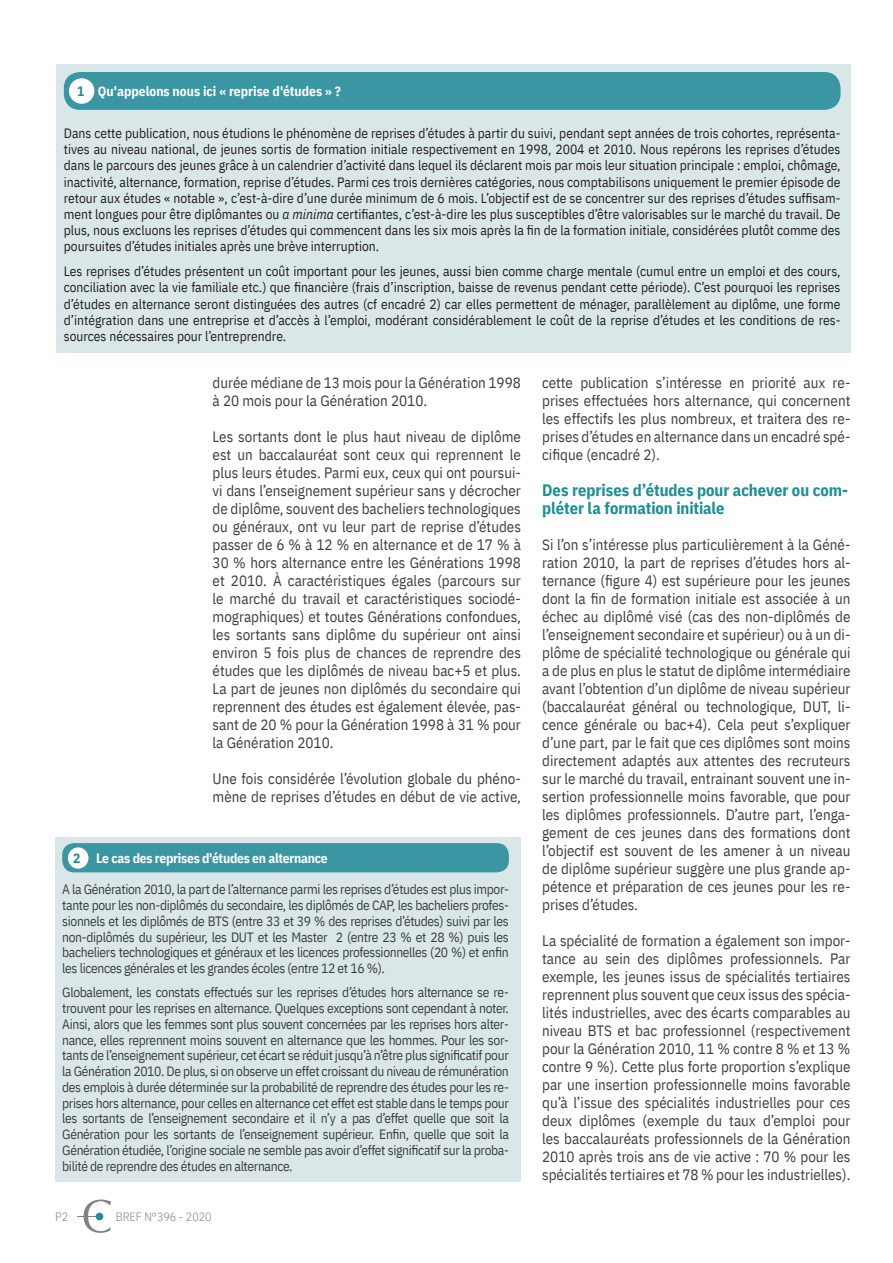
<style>
.page{position:relative;width:893px;height:1263px;background:#fff}
.page>*{position:absolute;margin:0;border:0;box-sizing:border-box;transform-origin:0 0}
.INTERTITRES{font:700 16.5px/18px "IBM Plex Sans Cond";letter-spacing:-.005em;color:#1d8e98}
.TEXTE{font:15px/18px "IBM Plex Sans Cond";color:#3e3e3f;text-align:justify}
.TEXTEENCADRE{font:13.5px/16.2px "IBM Plex Sans Cond";color:#231f20;text-align:justify}
.TEXTEENCADRE-2{font:13.5px/15.8px "IBM Plex Sans Cond";letter-spacing:-.025em;color:#3e3e3f;text-align:justify}
.TEXTEENCADRE-3{font:700 13.5px "IBM Plex Sans Cond";color:#fff}
.TEXTEENCADRE-4{font:700 13.5px "IBM Plex Sans Cond";letter-spacing:-.02em;color:#fff}
.TEXTEENCADRE-5{font:700 13.5px "IBM Plex Sans Cond";color:#1d8e98}
.t1{font:300 12px "IBM Plex Sans Cond";color:#808285}
.s1{font-style:italic}
</style>
<div class="page">
<div style="left:56px;top:64px;width:794px;height:289px;background:#dae7e9"></div>
<svg style="left:77px;top:1199px;width:34px;height:34px"></svg>
<div style="left:96px;top:1213px;width:7px;height:7px;background:#1d8e98;border-radius:50%"></div>
<div style="left:64px;top:72px;width:776px;height:38px;background:#3996a2;border-radius:16px"></div>
<div style="left:69px;top:78px;width:25px;height:26px;background:#fff;border-radius:50%"></div>
<div style="left:55px;top:838px;width:466px;height:344px;background:#dae7e9"></div>
<div style="left:62px;top:843px;width:447px;height:29px;background:#3996a2;border-radius:12px"></div>
<div style="left:68px;top:847px;width:20px;height:22px;background:#fff;border-radius:50%"></div>
<p class="TEXTEENCADRE-5" style="left:77px;top:81px;width:9px">1</p>
<p class="TEXTEENCADRE-3" style="left:98px;top:81px;width:245px">Qu'appelons nous ici « reprise d'études » ?</p>
<p class="TEXTEENCADRE" style="left:64px;top:124px;width:778px">Dans cette publication, nous étudions le phénomène de reprises d’études à partir du suivi, pendant sept années de trois cohortes, représenta&shy;tives au niveau national, de jeunes sortis de formation initiale respectivement en 1998, 2004 et 2010. Nous repérons les reprises d’études dans le parcours des jeunes grâce à un calendrier d’activité dans lequel ils déclarent mois par mois leur situation principale : emploi, chômage, inactivité, alternance, formation, reprise d’études. Parmi ces trois dernières catégories, nous comptabilisons uniquement le premier épisode de retour aux études « notable », c’est-à-dire d’une durée minimum de 6 mois. L’objectif est de se concentrer sur des reprises d’études suffisam&shy;ment longues pour être diplômantes ou <span class="s1">a minima</span> certifiantes, c’est-à-dire les plus susceptibles d’être valorisables sur le marché du travail. De plus, nous excluons les reprises d’études qui commencent dans les six mois après la fin de la formation initiale, considérées plutôt comme des poursuites d’études initiales après une brève interruption.</p>
<p class="TEXTEENCADRE" style="left:64px;top:262px;width:778px">Les reprises d’études présentent un coût important pour les jeunes, aussi bien comme charge mentale (cumul entre un emploi et des cours, conciliation avec la vie familiale etc.) que financière (frais d’inscription, baisse de revenus pendant cette période). C’est pourquoi les reprises d’études en alternance seront distinguées des autres (cf encadré 2) car elles permettent de ménager, parallèlement au diplôme, une forme d’intégration dans une entreprise et d’accès à l’emploi, modérant considérablement le coût de la reprise d’études et les conditions de res&shy;sources nécessaires pour l’entreprendre.</p>
<p class="TEXTE" style="left:213px;top:372px;width:310px">durée médiane de 13 mois pour la Génération 1998 à 20 mois pour la Génération 2010.</p>
<p class="TEXTE" style="left:213px;top:426px;width:310px">Les sortants dont le plus haut niveau de diplôme est un baccalauréat sont ceux qui reprennent le plus leurs études. Parmi eux, ceux qui ont poursui&shy;vi dans l’enseignement supérieur sans y décrocher de diplôme, souvent des bacheliers technologiques ou généraux, ont vu leur part de reprise d’études passer de 6 % à 12 % en alternance et de 17 % à 30 % hors alternance entre les Générations 1998 et 2010. À caractéristiques égales (parcours sur le marché du travail et caractéristiques sociodé&shy;mographiques) et toutes Générations confondues, les sortants sans diplôme du supérieur ont ainsi environ 5 fois plus de chances de reprendre des études que les diplômés de niveau bac+5 et plus.<br>La part de jeunes non diplômés du secondaire qui reprennent des études est également élevée, pas&shy;sant de 20 % pour la Génération 1998 à 31 % pour la Génération 2010.</p>
<p class="TEXTE" style="left:213px;top:768px;width:310px">Une fois considérée l’évolution globale du phéno&shy;mène de reprises d’études en début de vie active,</p>
<p class="TEXTEENCADRE-5" style="left:73px;top:848px;width:9px">2</p>
<p class="TEXTEENCADRE-4" style="left:96px;top:847px;width:233px">Le cas des reprises d'études en alternance</p>
<p class="TEXTEENCADRE-2" style="left:62px;top:880px;width:448px">A la Génération 2010, la part de l’alternance parmi les reprises d’études est plus impor&shy;tante pour les non-diplômés du secondaire, les diplômés de CAP, les bacheliers profes&shy;sionnels et les diplômés de BTS (entre 33 et 39 % des reprises d’études) suivi par les non-diplômés du supérieur, les DUT et les Master 2 (entre 23 % et 28 %) puis les bacheliers technologiques et généraux et les licences professionnelles (20 %) et enfin les licences générales et les grandes écoles (entre 12 et 16 %).</p>
<p class="TEXTEENCADRE-2" style="left:62px;top:983px;width:448px">Globalement, les constats effectués sur les reprises d’études hors alternance se re&shy;trouvent pour les reprises en alternance. Quelques exceptions sont cependant à noter.<br>Ainsi, alors que les femmes sont plus souvent concernées par les reprises hors alter&shy;nance, elles reprennent moins souvent en alternance que les hommes. Pour les sor&shy;tants de l’enseignement supérieur, cet écart se réduit jusqu’à n’être plus significatif pour la Génération 2010. De plus, si on observe un effet croissant du niveau de rémunération des emplois à durée déterminée sur la probabilité de reprendre des études pour les re&shy;prises hors alternance, pour celles en alternance cet effet est stable dans le temps pour les sortants de l’enseignement secondaire et il n’y a pas d’effet quelle que soit la Génération pour les sortants de l’enseignement supérieur. Enfin, quelle que soit la Génération étudiée, l’origine sociale ne semble pas avoir d’effet significatif sur la proba&shy;bilité de reprendre des études en alternance.</p>
<p class="t1" style="left:55px;top:1207px;width:14px">P2</p>
<p class="t1" style="left:116px;top:1207px;width:97px">BREF N°396 - 2020</p>
<p class="TEXTE" style="left:542px;top:372px;width:310px">cette publication s’intéresse en priorité aux re&shy;prises effectuées hors alternance, qui concernent les effectifs les plus nombreux, et traitera des re&shy;prises d’études en alternance dans un encadré spé&shy;cifique (encadré 2).</p>
<p class="INTERTITRES" style="left:542px;top:480px;width:308px">Des reprises d’études pour achever ou com&shy;pléter la formation initiale</p>
<p class="TEXTE" style="left:542px;top:534px;width:310px">Si l’on s’intéresse plus particulièrement à la Géné&shy;ration 2010, la part de reprises d’études hors al&shy;ternance (figure 4) est supérieure pour les jeunes dont la fin de formation initiale est associée à un échec au diplômé visé (cas des non-diplômés de l’enseignement secondaire et supérieur) ou à un di&shy;plôme de spécialité technologique ou générale qui a de plus en plus le statut de diplôme intermédiaire avant l’obtention d’un diplôme de niveau supérieur (baccalauréat général ou technologique, DUT, li&shy;cence générale ou bac+4). Cela peut s’expliquer d’une part, par le fait que ces diplômes sont moins directement adaptés aux attentes des recruteurs sur le marché du travail, entrainant souvent une in&shy;sertion professionnelle moins favorable, que pour les diplômes professionnels. D’autre part, l’enga&shy;gement de ces jeunes dans des formations dont l’objectif est souvent de les amener à un niveau de diplôme supérieur suggère une plus grande ap&shy;pétence et préparation de ces jeunes pour les re&shy;prises d’études.</p>
<p class="TEXTE" style="left:542px;top:930px;width:310px">La spécialité de formation a également son impor&shy;tance au sein des diplômes professionnels. Par exemple, les jeunes issus de spécialités tertiaires reprennent plus souvent que ceux issus des spécia&shy;lités industrielles, avec des écarts comparables au niveau BTS et bac professionnel (respectivement pour la Génération 2010, 11 % contre 8 % et 13 % contre 9 %). Cette plus forte proportion s’explique par une insertion professionnelle moins favorable qu’à l’issue des spécialités industrielles pour ces deux diplômes (exemple du taux d’emploi pour les baccalauréats professionnels de la Génération 2010 après trois ans de vie active : 70 % pour les spécialités tertiaires et 78 % pour les industrielles).</p>
</div>
